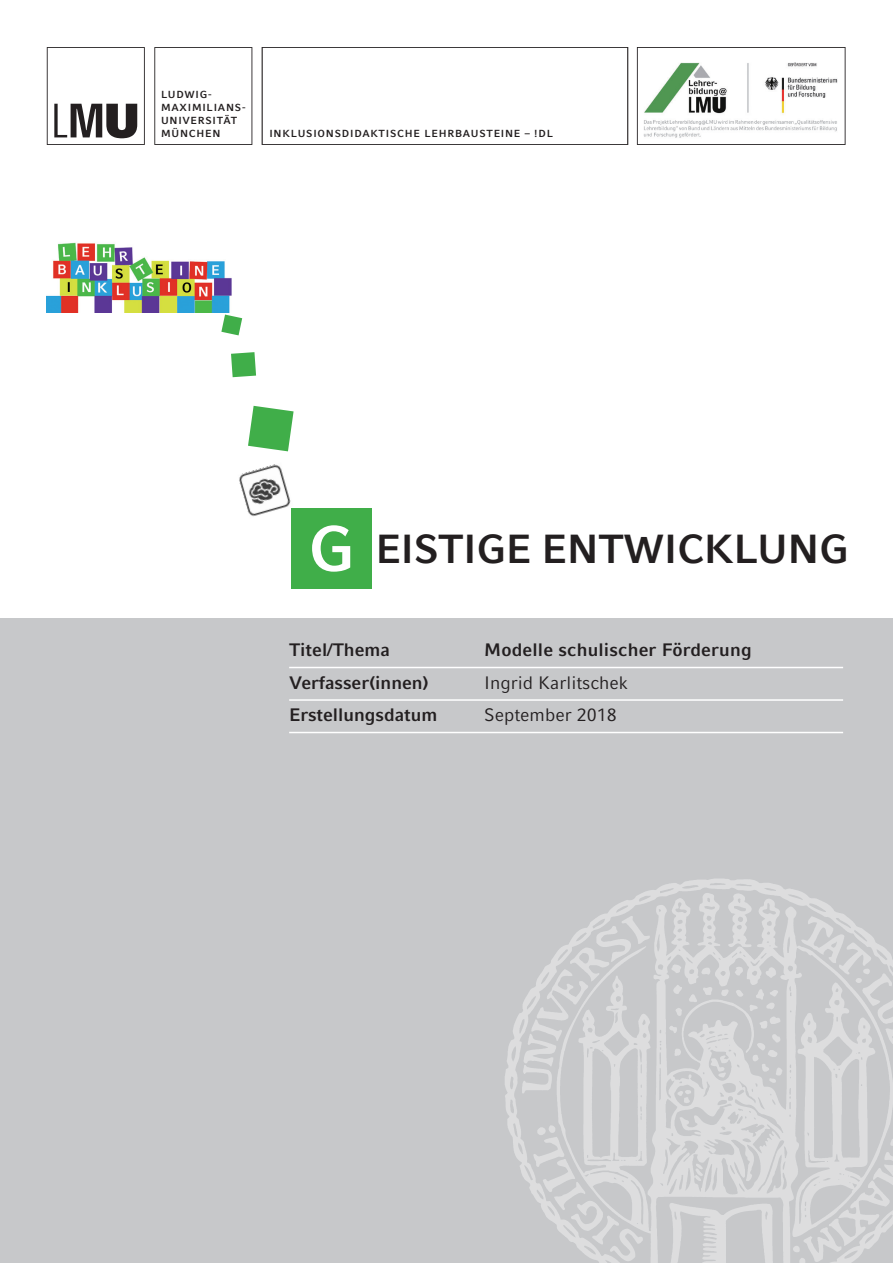
<style>
.page{position:relative;width:893px;height:1263px;background:#fff}
.page>*{position:absolute;margin:0;border:0;box-sizing:border-box;transform-origin:0 0}
.t1{font:700 63.75px "LMU Compatil Fact";color:#fff}
.t2{font:700 40.5px "LMU Compatil Fact";letter-spacing:-.01em;color:#231f20}
.t3{font:700 18px "LMU Compatil Fact";color:#231f20}
.t4{font:18px "LMU Compatil Fact";color:#231f20}
.t5{font:700 10.2px/13.2px "LMU Compatil Fact";letter-spacing:.075em;color:#231f20}
</style>
<div class="page">
<div style="left:0;top:619px;width:893px;height:644px;background:#c7c8ca"></div>
<svg style="left:154px;top:47px;width:98px;height:98px"></svg>
<svg style="left:637px;top:47px;width:208px;height:98px"></svg>
<svg style="left:262px;top:47px;width:366px;height:98px"></svg>
<svg style="left:47px;top:47px;width:98px;height:98px"></svg>
<img style="left:643px;top:62px;width:199px;height:80px">
<img style="left:505px;top:879px;width:388px;height:384px">
<hr style="left:289px;top:667px;width:554px;height:1px;background:#fff">
<hr style="left:289px;top:699px;width:554px;height:2px;background:#fff">
<hr style="left:289px;top:732px;width:554px;height:1px;background:#fff">
<img style="left:47px;top:242px;width:185px;height:71px">
<div style="left:291px;top:508px;width:81px;height:81px;background:#40ae49"></div>
<svg style="left:248px;top:406px;width:46px;height:45px"></svg>
<svg style="left:231px;top:352px;width:25px;height:25px"></svg>
<svg style="left:221px;top:315px;width:21px;height:20px"></svg>
<img style="left:239px;top:464px;width:52px;height:53px">
<p class="t5" style="left:161px;top:88px;width:86px">LUDWIG-<br>MAXIMILIANS-<br>UNIVERSITÄT<br>MÜNCHEN</p>
<p class="t5" style="left:269px;top:127px;width:285px">INKLUSIONSDIDAKTISCHE LEHRBAUSTEINE – !DL</p>
<p class="t1" style="left:308px;top:511px;width:48px">G</p>
<p class="t2" style="left:376px;top:525px;width:475px">EISTIGE ENTWICKLUNG</p>
<p class="t3" style="left:289px;top:639px;width:102px">Titel/Thema</p>
<p class="t3" style="left:484px;top:639px;width:269px">Modelle schulischer Förderung</p>
<p class="t3" style="left:289px;top:672px;width:141px">Verfasser(innen)</p>
<p class="t4" style="left:484px;top:672px;width:146px">Ingrid Karlitschek</p>
<p class="t3" style="left:289px;top:704px;width:150px">Erstellungsdatum</p>
<p class="t4" style="left:484px;top:704px;width:134px">September 2018</p>
</div>
